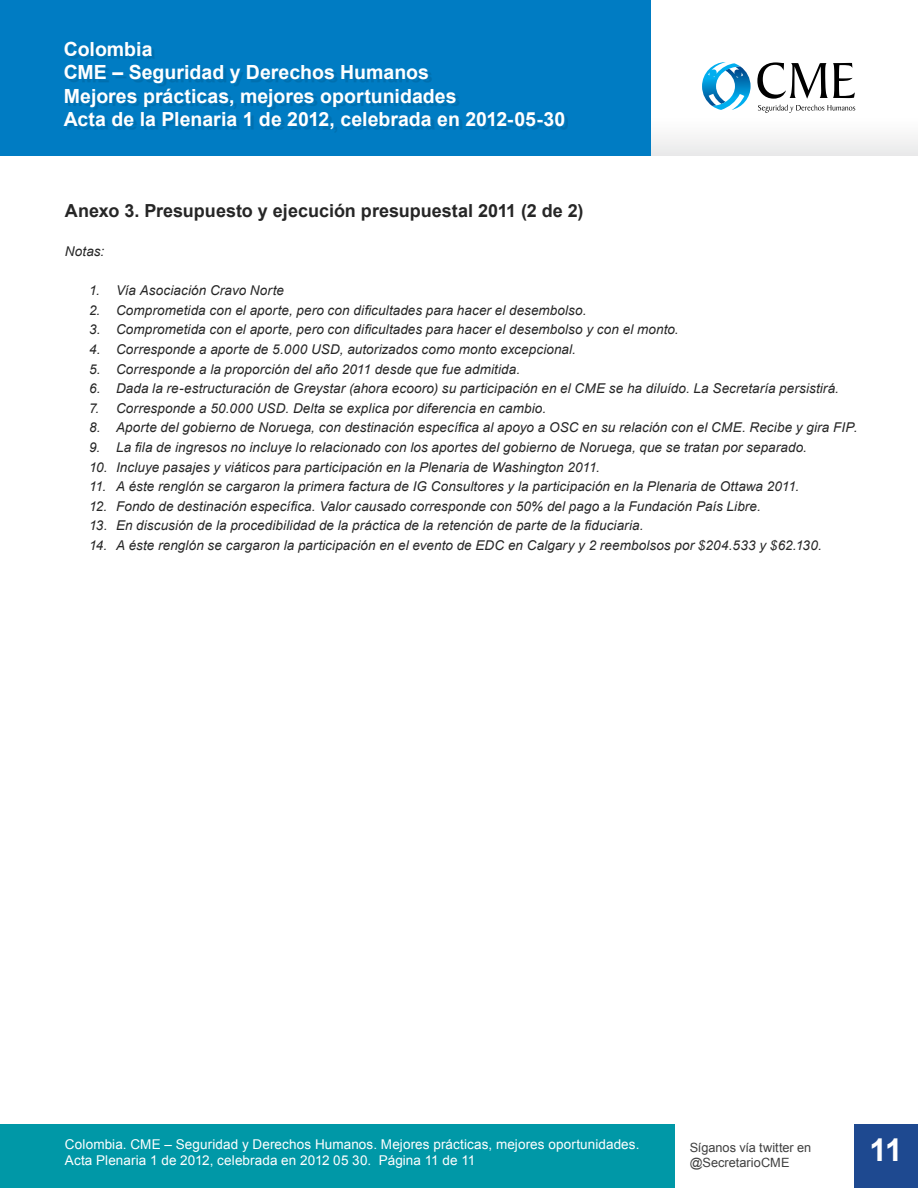
<style>
.page{position:relative;width:918px;height:1188px;background:#fff}
.page>*{position:absolute;margin:0;border:0;box-sizing:border-box;transform-origin:0 0}
.t1{font:700 31.5px "Arial";color:#fff}
.t2{font:700 19.5px/23.4px "Arial";color:#fff}
.t3{font:700 18px "Arial";color:#262626}
.t4{font:italic 13.5px "Arial";letter-spacing:.01em;color:#262626}
.t5{font:13.5px/16.2px "Arial";letter-spacing:.01em;color:#fff}
.t6{font:12.75px/14.7px "Arial";color:#404040}
</style>
<div class="page">
<div style="left:854px;top:1124px;width:64px;height:64px;background:#1e4990"></div>
<div style="left:0;top:1124px;width:675px;height:64px;background:#0098a7"></div>
<div style="left:0;top:0;width:651px;height:155px;background:#007cc3"></div>
<div style="left:651px;top:0;width:267px;height:155px;background:linear-gradient(to bottom,#fff,#f6f7f7)"></div>
<div style="left:67px;top:45px;width:500px;height:87px;background:#000;opacity:.1"></div>
<svg style="left:757px;top:62px;width:98px;height:37px"></svg>
<svg style="left:758px;top:105px;width:97px;height:8px"></svg>
<svg style="left:702px;top:62px;width:49px;height:48px"></svg>
<h2 class="t2" style="left:64px;top:38px;width:503px">Colombia<br>CME – Seguridad y Derechos Humanos<br>Mejores prácticas, mejores oportunidades<br>Acta de la Plenaria 1 de 2012, celebrada en 2012-05-30</h2>
<h3 class="t3" style="left:65px;top:199px;width:520px">Anexo 3. Presupuesto y ejecución presupuestal 2011 (2 de 2)</h3>
<p class="t4" style="left:65px;top:243px;width:41px">Notas:</p>
<p class="t4" style="left:89px;top:282px;width:196px">1. Vía Asociación Cravo Norte</p>
<p class="t4" style="left:89px;top:301px;width:499px">2. Comprometida con el aporte, pero con dificultades para hacer el desembolso.</p>
<p class="t4" style="left:89px;top:321px;width:591px">3. Comprometida con el aporte, pero con dificultades para hacer el desembolso y con el monto.</p>
<p class="t4" style="left:89px;top:341px;width:488px">4. Corresponde a aporte de 5.000 USD, autorizados como monto excepcional.</p>
<p class="t4" style="left:89px;top:360px;width:433px">5. Corresponde a la proporción del año 2011 desde que fue admitida.</p>
<p class="t4" style="left:89px;top:380px;width:752px">6. Dada la re-estructuración de Greystar (ahora ecooro) su participación en el CME se ha diluído. La Secretaría persistirá.</p>
<p class="t4" style="left:89px;top:399px;width:459px">7. Corresponde a 50.000 USD. Delta se explica por diferencia en cambio.</p>
<p class="t4" style="left:89px;top:419px;width:770px">8. Aporte del gobierno de Noruega, con destinación específica al apoyo a OSC en su relación con el CME. Recibe y gira FIP.</p>
<p class="t4" style="left:89px;top:439px;width:719px">9. La fila de ingresos no incluye lo relacionado con los aportes del gobierno de Noruega, que se tratan por separado.</p>
<p class="t4" style="left:89px;top:458px;width:512px">10. Incluye pasajes y viáticos para participación en la Plenaria de Washington 2011.</p>
<p class="t4" style="left:89px;top:478px;width:712px">11. A éste renglón se cargaron la primera factura de IG Consultores y la participación en la Plenaria de Ottawa 2011.</p>
<p class="t4" style="left:89px;top:497px;width:673px">12. Fondo de destinación específica. Valor causado corresponde con 50% del pago a la Fundación País Libre.</p>
<p class="t4" style="left:89px;top:517px;width:556px">13. En discusión de la procedibilidad de la práctica de la retención de parte de la fiduciaria.</p>
<p class="t4" style="left:89px;top:537px;width:734px">14. A éste renglón se cargaron la participación en el evento de EDC en Calgary y 2 reembolsos por $204.533 y $62.130.</p>
<p class="t5" style="left:65px;top:1137px;width:576px">Colombia. CME – Seguridad y Derechos Humanos. Mejores prácticas, mejores oportunidades.<br>Acta Plenaria 1 de 2012, celebrada en 2012 05 30. Página 11 de 11</p>
<p class="t6" style="left:690px;top:1141px;width:123px">Síganos vía twitter en @SecretarioCME</p>
<h1 class="t1" style="left:869px;top:1128px;width:35px">11</h1>
</div>
